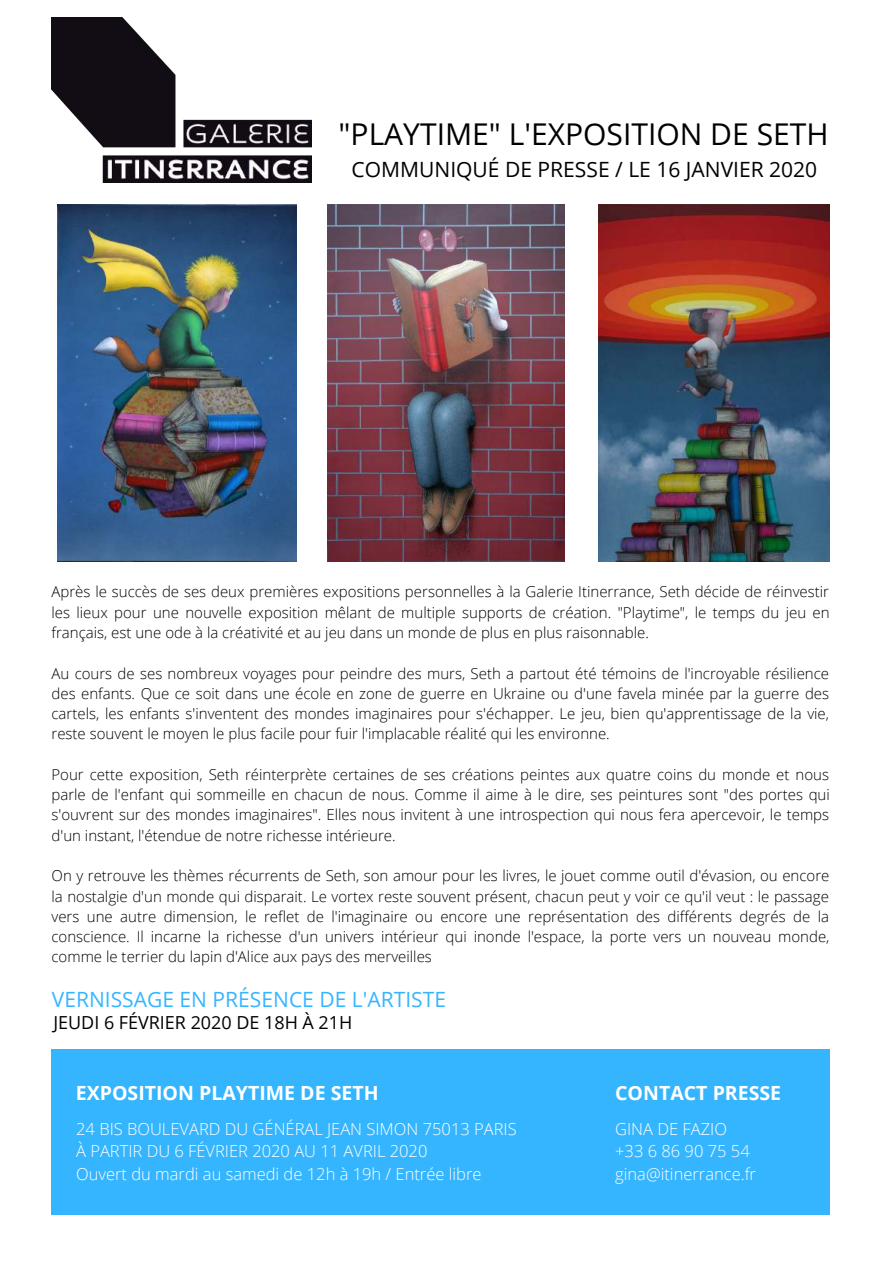
<style>
.page{position:relative;width:894px;height:1264px;background:#fff}
.page>*{position:absolute;margin:0;border:0;box-sizing:border-box;transform-origin:0 0}
.t1{font:30px "Open Sans";color:#000}
.t2{font:21px "Open Sans";color:#000}
.t3{font:21px "Open Sans";color:#36b5ff}
.t4{font:700 19.5px "Open Sans";color:#fff}
.t5{font:18px "Open Sans";color:#000}
.t6{font:300 16.5px/22.5px "Open Sans";color:#fff}
.t7{font:300 15px/20.2px "Open Sans";color:#000;text-align:justify}
</style>
<div class="page">
<img style="left:51px;top:18px;width:261px;height:164px">
<div style="left:51px;top:1049px;width:779px;height:165px;background:#36b5ff"></div>
<img style="left:58px;top:205px;width:239px;height:357px">
<img style="left:328px;top:205px;width:236px;height:357px">
<img style="left:598px;top:205px;width:231px;height:357px">
<h1 class="t1" style="left:338px;top:113px;width:491px">"PLAYTIME" L'EXPOSITION DE SETH</h1>
<h2 class="t2" style="left:351px;top:154px;width:467px">COMMUNIQUÉ DE PRESSE / LE 16 JANVIER 2020</h2>
<p class="t7" style="left:51px;top:581px;width:779px">Après le succès de ses deux premières expositions personnelles à la Galerie Itinerrance, Seth décide de réinvestir les lieux pour une nouvelle exposition mêlant de multiple supports de création. "Playtime", le temps du jeu en français, est une ode à la créativité et au jeu dans un monde de plus en plus raisonnable.</p>
<p class="t7" style="left:51px;top:662px;width:779px">Au cours de ses nombreux voyages pour peindre des murs, Seth a partout été témoins de l'incroyable résilience des enfants. Que ce soit dans une école en zone de guerre en Ukraine ou d'une favela minée par la guerre des cartels, les enfants s'inventent des mondes imaginaires pour s'échapper. Le jeu, bien qu'apprentissage de la vie, reste souvent le moyen le plus facile pour fuir l'implacable réalité qui les environne.</p>
<p class="t7" style="left:51px;top:764px;width:779px">Pour cette exposition, Seth réinterprète certaines de ses créations peintes aux quatre coins du monde et nous parle de l'enfant qui sommeille en chacun de nous. Comme il aime à le dire, ses peintures sont "des portes qui s'ouvrent sur des mondes imaginaires". Elles nous invitent à une introspection qui nous fera apercevoir, le temps d'un instant, l'étendue de notre richesse intérieure.</p>
<p class="t7" style="left:51px;top:865px;width:779px">On y retrouve les thèmes récurrents de Seth, son amour pour les livres, le jouet comme outil d'évasion, ou encore la nostalgie d'un monde qui disparait. Le vortex reste souvent présent, chacun peut y voir ce qu'il veut : le passage vers une autre dimension, le reflet de l'imaginaire ou encore une représentation des différents degrés de la conscience. Il incarne la richesse d'un univers intérieur qui inonde l'espace, la porte vers un nouveau monde, comme le terrier du lapin d'Alice aux pays des merveilles</p>
<h2 class="t3" style="left:52px;top:984px;width:395px">VERNISSAGE EN PRÉSENCE DE L'ARTISTE</h2>
<p class="t5" style="left:53px;top:1009px;width:300px">JEUDI 6 FÉVRIER 2020 DE 18H À 21H</p>
<h3 class="t4" style="left:76px;top:1079px;width:304px">EXPOSITION PLAYTIME DE SETH</h3>
<p class="t6" style="left:76px;top:1116px;width:442px">24 BIS BOULEVARD DU GÉNÉRAL JEAN SIMON 75013 PARIS<br>À PARTIR DU 6 FÉVRIER 2020 AU 11 AVRIL 2020<br>Ouvert du mardi au samedi de 12h à 19h / Entrée libre</p>
<h3 class="t4" style="left:615px;top:1079px;width:167px">CONTACT PRESSE</h3>
<p class="t6" style="left:615px;top:1116px;width:142px">GINA DE FAZIO +33 6 86 90 75 54 gina@itinerrance.fr</p>
</div>
